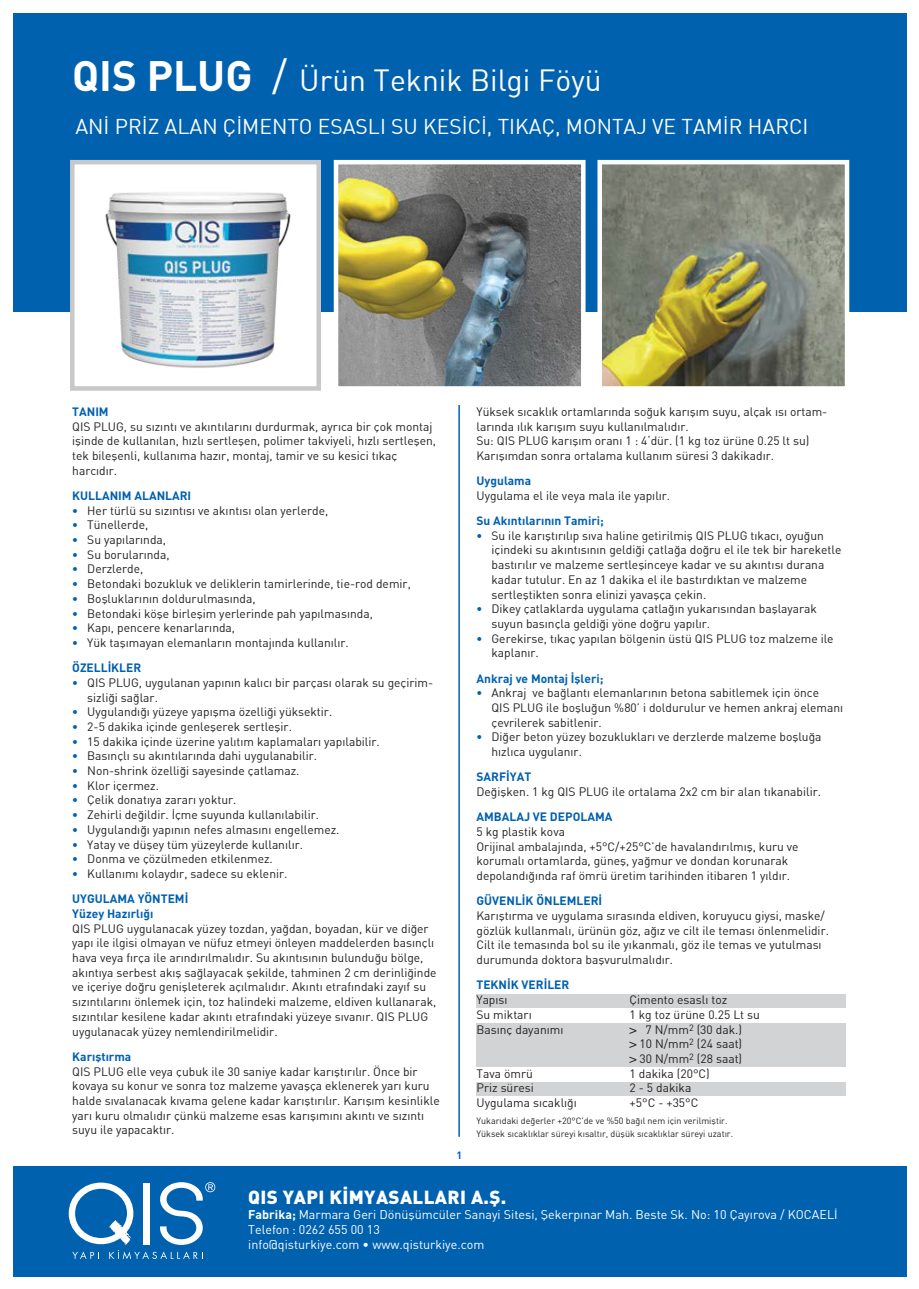
<style>
.page{position:relative;width:919px;height:1289px;background:#fff}
.page>*{position:absolute;margin:0;border:0;box-sizing:border-box;transform-origin:0 0}
.t1{font:30px "DINT";color:#fff}
.t2{font:21px "DINT";color:#fff}
.t3{font:18.75px "DINT Black";letter-spacing:.02em;color:#fff}
.t4{font:12.45px/15px "DINT";color:#fff}
.t5{font:12px/14.7px "DINT";color:#231f20}
.t6{font:12px/14.7px "DINT Bold";color:#0061af}
.t7{font:10.5px "DINT Bold";color:#0061af}
.t8{font:9px/13.5px "DINT";color:#231f20}
.s1{font-family:"DINT Bold";font-size:42px}
.s2{font-size:42px}
.s3{font-family:"DINT Bold";color:#0061af}
.s4{font-family:"DINT";color:#231f20}
.s5{font-family:"Helvetica"}
.s6{font-family:"DINT Bold"}
</style>
<div class="page">
<div style="left:13px;top:13px;width:893px;height:299px;background:#0061af"></div>
<div style="left:13px;top:1166px;width:893px;height:110px;background:#0061af"></div>
<svg style="left:69px;top:1182px;width:146px;height:77px"></svg>
<div style="left:476px;top:994px;width:369px;height:13px;background:#d1d3d4"></div>
<div style="left:476px;top:1023px;width:369px;height:43px;background:#d1d3d4"></div>
<div style="left:476px;top:1081px;width:369px;height:14px;background:#d1d3d4"></div>
<hr style="left:458px;top:405px;width:2px;height:731px;background:#0061af">
<img style="left:602px;top:165px;width:242px;height:221px">
<div style="left:597px;top:160px;width:252px;height:231px;border:4px solid #fff"></div>
<img style="left:339px;top:165px;width:241px;height:221px">
<div style="left:334px;top:160px;width:251px;height:231px;border:4px solid #fff"></div>
<div style="left:70px;top:160px;width:251px;height:231px;background:#fff;border:4px solid #c7c8ca"></div>
<img style="left:105px;top:192px;width:186px;height:176px">
<p class="t1" style="left:72px;top:61px;width:531px"><span class="s1">QIS PLUG</span> <span class="s2">/</span> Ürün Teknik Bilgi Föyü</p>
<p class="t2" style="left:75px;top:113px;width:734px">ANİ PRİZ ALAN ÇİMENTO ESASLI SU KESİCİ, TIKAÇ, MONTAJ VE TAMİR HARCI</p>
<p class="t5" style="left:72px;top:404px;width:365px"><span class="s3">TANIM<br></span>QIS PLUG, su sızıntı ve akıntılarını durdurmak, ayrıca bir çok montaj işinde de kullanılan, hızlı sertleşen, polimer takviyeli, hızlı sertleşen, tek bileşenli, kullanıma hazır, montaj, tamir ve su kesici tıkaç harcıdır.</p>
<p class="t6" style="left:72px;top:487px;width:120px">KULLANIM ALANLARI</p>
<p class="t5" style="left:72px;top:502px;width:257px"><span class="s3">•</span> Her türlü su sızıntısı ve akıntısı olan yerlerde,</p>
<p class="t5" style="left:72px;top:517px;width:78px"><span class="s3">•</span> Tünellerde,</p>
<p class="t5" style="left:72px;top:532px;width:95px"><span class="s3">•</span> Su yapılarında,</p>
<p class="t5" style="left:72px;top:546px;width:99px"><span class="s3">•</span> Su borularında,</p>
<p class="t5" style="left:72px;top:561px;width:73px"><span class="s3">•</span> Derzlerde,</p>
<p class="t5" style="left:72px;top:576px;width:340px"><span class="s3">•</span> Betondaki bozukluk ve deliklerin tamirlerinde, tie-rod demir,</p>
<p class="t5" style="left:72px;top:591px;width:185px"><span class="s3">•</span> Boşluklarının doldurulmasında,</p>
<p class="t5" style="left:72px;top:605px;width:302px"><span class="s3">•</span> Betondaki köşe birleşim yerlerinde pah yapılmasında,</p>
<p class="t5" style="left:72px;top:620px;width:164px"><span class="s3">•</span> Kapı, pencere kenarlarında,</p>
<p class="t5" style="left:72px;top:629px;width:278px;line-height:25.2px"><span class="s3">•</span> Yük taşımayan elemanların montajında kullanılır.<br><span class="s3">ÖZELLİKLER</span></p>
<p class="t5" style="left:87px;top:675px;width:347px;text-indent:-15px"><span class="s3">•</span> QIS PLUG, uygulanan yapının kalıcı bir parçası olarak su geçirim&shy;sizliği sağlar.</p>
<p class="t5" style="left:72px;top:704px;width:261px"><span class="s3">•</span> Uygulandığı yüzeye yapışma özelliği yüksektir.</p>
<p class="t5" style="left:72px;top:719px;width:221px"><span class="s3">•</span> 2-5 dakika içinde genleşerek sertleşir.</p>
<p class="t5" style="left:72px;top:733px;width:309px"><span class="s3">•</span> 15 dakika içinde üzerine yalıtım kaplamaları yapılabilir.</p>
<p class="t5" style="left:72px;top:748px;width:246px"><span class="s3">•</span> Basınçlı su akıntılarında dahi uygulanabilir.</p>
<p class="t5" style="left:72px;top:763px;width:229px"><span class="s3">•</span> Non-shrink özelliği sayesinde çatlamaz.</p>
<p class="t5" style="left:72px;top:777px;width:88px"><span class="s3">•</span> Klor içermez.</p>
<p class="t5" style="left:72px;top:792px;width:166px"><span class="s3">•</span> Çelik donatıya zararı yoktur.</p>
<p class="t5" style="left:72px;top:807px;width:248px"><span class="s3">•</span> Zehirli değildir. İçme suyunda kullanılabilir.</p>
<p class="t5" style="left:72px;top:822px;width:269px"><span class="s3">•</span> Uygulandığı yapının nefes almasını engellemez.</p>
<p class="t5" style="left:72px;top:836px;width:232px"><span class="s3">•</span> Yatay ve düşey tüm yüzeylerde kullanılır.</p>
<p class="t5" style="left:72px;top:851px;width:202px"><span class="s3">•</span> Donma ve çözülmeden etkilenmez.</p>
<p class="t5" style="left:72px;top:860px;width:217px;line-height:25.2px"><span class="s3">•</span> Kullanımı kolaydır, sadece su eklenir.<br><span class="s3">UYGULAMA YÖNTEMİ</span></p>
<p class="t5" style="left:72px;top:906px;width:366px"><span class="s3">Yüzey Hazırlığı<br></span>QIS PLUG uygulanacak yüzey tozdan, yağdan, boyadan, kür ve diğer yapı ile ilgisi olmayan ve nüfuz etmeyi önleyen maddelerden basınçlı hava veya fırça ile arındırılmalıdır. Su akıntısının bulunduğu bölge, akıntıya serbest akış sağlayacak şekilde, tahminen 2 cm derinliğinde ve içeriye doğru genişleterek açılmalıdır. Akıntı etrafındaki zayıf su sızıntılarını önlemek için, toz halindeki malzeme, eldiven kullanarak, sızıntılar kesilene kadar akıntı etrafındaki yüzeye sıvanır. QIS PLUG uygulanacak yüzey nemlendirilmelidir.</p>
<p class="t5" style="left:72px;top:1048px;width:369px"><span class="s3">Karıştırma<br></span>QIS PLUG elle veya çubuk ile 30 saniye kadar karıştırılır. Önce bir kovaya su konur ve sonra toz malzeme yavaşça eklenerek yarı kuru halde sıvalanacak kıvama gelene kadar karıştırılır. Karışım kesinlikle yarı kuru olmalıdır çünkü malzeme esas karışımını akıntı ve sızıntı suyu ile yapacaktır.</p>
<p class="t7" style="left:456px;top:1147px;width:7px">1</p>
<p class="t5" style="left:476px;top:404px;width:352px">Yüksek sıcaklık ortamlarında soğuk karışım suyu, alçak ısı ortam&shy;larında ılık karışım suyu kullanılmalıdır.<br>Su: QIS PLUG karışım oranı 1 : 4‘dür. (1 kg toz ürüne 0.25 lt su)<br>Karışımdan sonra ortalama kullanım süresi 3 dakikadır.</p>
<p class="t5" style="left:476px;top:473px;width:195px"><span class="s3">Uygulama<br></span>Uygulama el ile veya mala ile yapılır.</p>
<p class="t6" style="left:476px;top:513px;width:129px">Su Akıntılarının Tamiri;</p>
<p class="t5" style="left:491px;top:528px;width:351px;text-indent:-15px"><span class="s3">•</span> Su ile karıştırılıp sıva haline getirilmiş QIS PLUG tıkacı, oyuğun içindeki su akıntısının geldiği çatlağa doğru el ile tek bir hareketle bastırılır ve malzeme sertleşinceye kadar ve su akıntısı durana kadar tutulur. En az 1 dakika el ile bastırdıktan ve malzeme sertleştikten sonra elinizi yavaşça çekin.</p>
<p class="t5" style="left:491px;top:601px;width:327px;text-indent:-15px"><span class="s3">•</span> Dikey çatlaklarda uygulama çatlağın yukarısından başlayarak suyun basınçla geldiği yöne doğru yapılır.</p>
<p class="t5" style="left:491px;top:630px;width:343px;text-indent:-15px"><span class="s3">•</span> Gerekirse, tıkaç yapılan bölgenin üstü QIS PLUG toz malzeme ile kaplanır.</p>
<p class="t6" style="left:476px;top:670px;width:128px">Ankraj ve Montaj İşleri;</p>
<p class="t5" style="left:491px;top:685px;width:353px;text-indent:-15px"><span class="s3">•</span> Ankraj ve bağlantı elemanlarının betona sabitlemek için önce<br>QIS PLUG ile boşluğun %80’ i doldurulur ve hemen ankraj elemanı çevrilerek sabitlenir.</p>
<p class="t5" style="left:491px;top:729px;width:331px;text-indent:-15px"><span class="s3">•</span> Diğer beton yüzey bozuklukları ve derzlerde malzeme boşluğa hızlıca uygulanır.</p>
<p class="t5" style="left:476px;top:769px;width:346px"><span class="s3">SARFİYAT<br></span>Değişken. 1 kg QIS PLUG ile ortalama 2x2 cm bir alan tıkanabilir.</p>
<p class="t5" style="left:476px;top:809px;width:323px"><span class="s3">AMBALAJ VE DEPOLAMA<br></span>5 kg plastik kova<br>Orijinal ambalajında, +5°C/+25°C’de havalandırılmış, kuru ve korumalı ortamlarda, güneş, yağmur ve dondan korunarak depolandığında raf ömrü üretim tarihinden itibaren 1 yıldır.</p>
<p class="t5" style="left:476px;top:893px;width:354px"><span class="s3">GÜVENLİK ÖNLEMLERİ<br></span>Karıştırma ve uygulama sırasında eldiven, koruyucu giysi, maske/ gözlük kullanmalı, ürünün göz, ağız ve cilt ile teması önlenmelidir.<br>Cilt ile temasında bol su ile yıkanmalı, göz ile temas ve yutulması durumunda doktora başvurulmalıdır.</p>
<p class="t6" style="left:476px;top:977px;width:94px">TEKNİK VERİLER<br><span class="s4">Yapısı</span></p>
<p class="t5" style="left:629px;top:992px;width:99px">Çimento esaslı toz</p>
<p class="t5" style="left:476px;top:1006px;width:57px">Su miktarı</p>
<p class="t5" style="left:629px;top:1006px;width:132px">1 kg toz ürüne 0.25 Lt su</p>
<p class="t5" style="left:476px;top:1021px;width:88px">Basınç dayanımı</p>
<p class="t5" style="left:629px;top:1021px;width:114px;text-align:justify"><span class="s5">&gt;</span> 7 N/mm<sup>2</sup> (30 dak.) <span class="s5">&gt;</span> 10 N/mm<sup>2</sup> (24 saat) <span class="s5">&gt;</span> 30 N/mm<sup>2</sup> (28 saat)</p>
<p class="t5" style="left:476px;top:1065px;width:58px">Tava ömrü</p>
<p class="t5" style="left:629px;top:1065px;width:82px">1 dakika (20°C)</p>
<p class="t5" style="left:476px;top:1080px;width:59px">Priz süresi</p>
<p class="t5" style="left:629px;top:1080px;width:63px">2 - 5 dakika</p>
<p class="t5" style="left:476px;top:1095px;width:102px">Uygulama sıcaklığı</p>
<p class="t5" style="left:629px;top:1095px;width:70px">+5°C - +35°C</p>
<p class="t8" style="left:476px;top:1113px;width:258px">Yukarıdaki değerler +20°C'de ve %50 bağıl nem için verilmiştir.<br>Yüksek sıcaklıklar süreyi kısaltır, düşük sıcaklıklar süreyi uzatır.</p>
<p class="t3" style="left:248px;top:1184px;width:260px">QIS YAPI KİMYASALLARI A.Ş.</p>
<p class="t4" style="left:248px;top:1206px;width:591px"><span class="s6">Fabrika;</span> Marmara Geri Dönüşümcüler Sanayi Sitesi, Şekerpınar Mah. Beste Sk. No: 10 Çayırova / KOCAELİ<br>Telefon : 0262 655 00 13<br>info@qisturkiye.com • www.qisturkiye.com</p>
</div>
